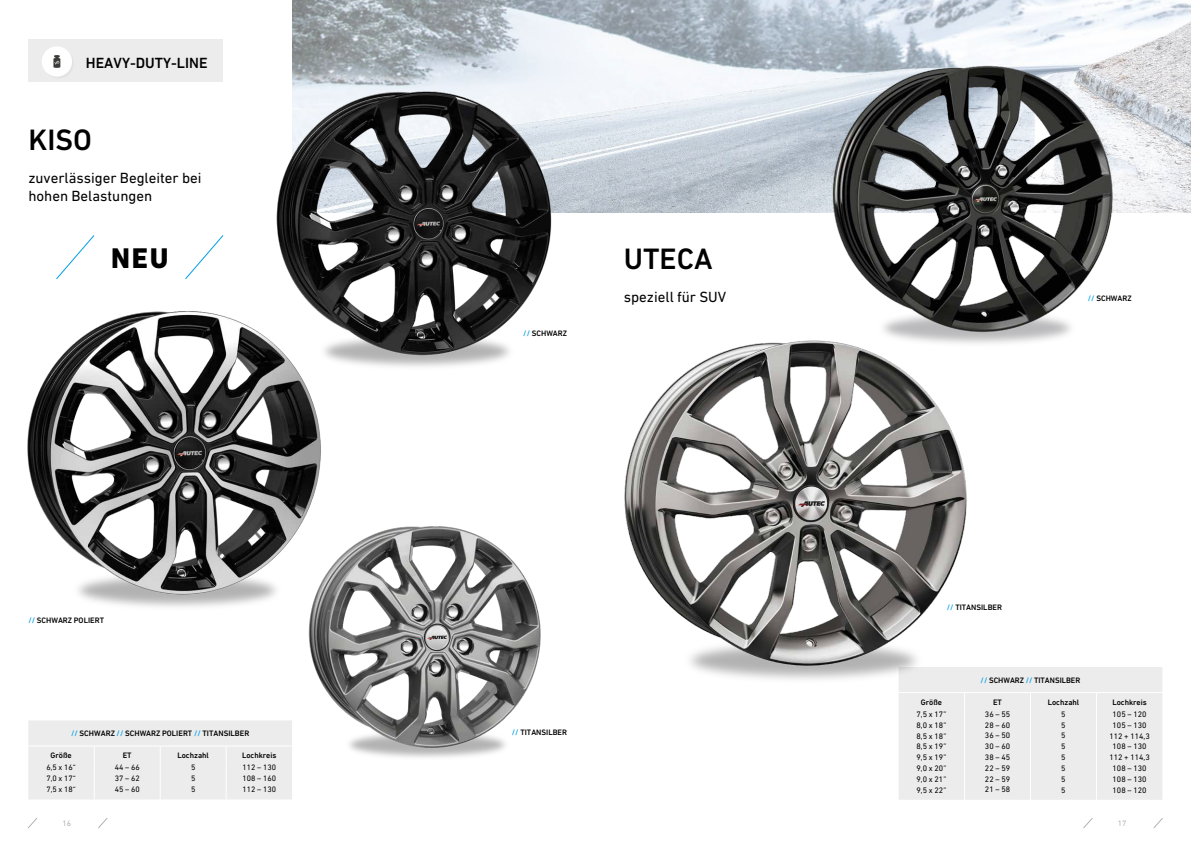
<style>
.page{position:relative;width:1191px;height:842px;background:#fff}
.page>*{position:absolute;margin:0;border:0;box-sizing:border-box;transform-origin:0 0}
.t1{font:500 30px "DIN Next LT Pro";color:#000}
.t2{font:800 29px "DIN Next LT Pro";color:#000}
.t3{font:15px/18px "DIN Next LT Pro";color:#000}
.t4{font:500 15px "DIN Next LT Pro";color:#000}
.t5{font:8.1px/10.8px "DIN Next LT Pro";color:#000;text-align:justify}
.t6{font:500 8px "DIN Next LT Pro";color:#000}
.t7{font:8px/10.8px "DIN Next LT Pro";color:#000;text-align:justify}
.t8{font:8px "DIN Next LT Pro";color:#b1b2b3}
.s1{color:#009ee3}
</style>
<div class="page">
<svg style="left:28px;top:818px;width:9px;height:10px"></svg>
<svg style="left:1083px;top:818px;width:9px;height:10px"></svg>
<svg style="left:98px;top:818px;width:10px;height:10px"></svg>
<svg style="left:1153px;top:818px;width:10px;height:10px"></svg>
<img style="left:292px;top:0;width:899px;height:213px">
<div style="left:28px;top:40px;width:195px;height:42px;background:#ececed"></div>
<div style="left:42px;top:46px;width:30px;height:31px;background:#fff;border-radius:50%"></div>
<svg style="left:46px;top:50px;width:22px;height:27px"></svg>
<div style="left:28px;top:720px;width:264px;height:79px;background:#ececed"></div>
<hr style="left:94px;top:764px;width:1px;height:35px;background:#fff">
<hr style="left:160px;top:764px;width:1px;height:35px;background:#fff">
<hr style="left:226px;top:764px;width:1px;height:35px;background:#fff">
<div style="left:899px;top:667px;width:263px;height:133px;background:#ececed"></div>
<hr style="left:964px;top:711px;width:1px;height:89px;background:#fff">
<hr style="left:1030px;top:711px;width:1px;height:89px;background:#fff">
<hr style="left:1096px;top:711px;width:1px;height:89px;background:#fff">
<img style="left:276px;top:72px;width:291px;height:295px">
<img style="left:27px;top:290px;width:295px;height:317px">
<img style="left:304px;top:509px;width:237px;height:249px">
<svg style="left:185px;top:235px;width:39px;height:44px"></svg>
<svg style="left:56px;top:235px;width:39px;height:44px"></svg>
<img style="left:817px;top:46px;width:317px;height:298px">
<img style="left:624px;top:327px;width:369px;height:378px">
<h3 class="t4" style="left:86px;top:54px;width:123px">HEAVY-DUTY-LINE</h3>
<h1 class="t1" style="left:28px;top:122px;width:65px">KISO</h1>
<h3 class="t3" style="left:28px;top:169px;width:175px">zuverlässiger Begleiter bei hohen Belastungen</h3>
<h2 class="t2" style="left:111px;top:241px;width:59px">NEU</h2>
<p class="t6" style="left:28px;top:615px;width:77px"><span class="s1">//</span> SCHWARZ POLIERT</p>
<p class="t6" style="left:71px;top:729px;width:180px"><span class="s1">//</span> SCHWARZ <span class="s1">//</span> SCHWARZ POLIERT <span class="s1">//</span> TITANSILBER</p>
<p class="t6" style="left:51px;top:751px;width:23px">Größe</p>
<p class="t6" style="left:123px;top:751px;width:10px">ET</p>
<p class="t6" style="left:177px;top:751px;width:33px">Lochzahl</p>
<p class="t6" style="left:242px;top:751px;width:36px">Lochkreis</p>
<p class="t7" style="left:46px;top:762px;width:31px">6,5 x 16“ 7,0 x 17“ 7,5 x 18“</p>
<p class="t7" style="left:115px;top:762px;width:26px">44 – 66<br>37 – 62<br>45 – 60</p>
<p class="t7" style="left:191px;top:762px;width:6px">5<br>5<br>5</p>
<p class="t7" style="left:242px;top:762px;width:35px">112 – 130<br>108 – 160<br>112 – 130</p>
<p class="t6" style="left:523px;top:328px;width:45px"><span class="s1">//</span> SCHWARZ</p>
<h1 class="t1" style="left:624px;top:242px;width:90px">UTECA</h1>
<h3 class="t3" style="left:624px;top:288px;width:104px">speziell für SUV</h3>
<p class="t6" style="left:512px;top:728px;width:57px"><span class="s1">//</span> TITANSILBER</p>
<p class="t6" style="left:1087px;top:293px;width:45px"><span class="s1">//</span> SCHWARZ</p>
<p class="t6" style="left:946px;top:603px;width:57px"><span class="s1">//</span> TITANSILBER</p>
<p class="t6" style="left:980px;top:675px;width:101px"><span class="s1">//</span> SCHWARZ <span class="s1">//</span> TITANSILBER</p>
<p class="t6" style="left:921px;top:697px;width:23px">Größe</p>
<p class="t6" style="left:993px;top:697px;width:10px">ET</p>
<p class="t6" style="left:1047px;top:697px;width:33px">Lochzahl</p>
<p class="t6" style="left:1112px;top:697px;width:36px">Lochkreis</p>
<p class="t5" style="left:916px;top:709px;width:31px">7,5 x 17” 8,0 x 18” 8,5 x 18” 8,5 x 19” 9,5 x 19” 9,0 x 20” 9,0 x 21” 9,5 x 22”</p>
<p class="t5" style="left:985px;top:709px;width:27px">36 – 55<br>28 – 60<br>36 – 50<br>30 – 60<br>38 – 45<br>22 – 59<br>22 – 59<br>21 – 58</p>
<p class="t7" style="left:1061px;top:709px;width:6px">5<br>5<br>5<br>5<br>5<br>5<br>5<br>5</p>
<p class="t5" style="left:1109px;top:709px;width:42px;text-align:center">105 – 120<br>105 – 130<br>112 + 114,3<br>108 – 130<br>112 + 114,3<br>108 – 130<br>108 – 130<br>108 – 120</p>
<p class="t8" style="left:62px;top:819px;width:10px">16</p>
<p class="t8" style="left:1118px;top:819px;width:10px">17</p>
</div>
